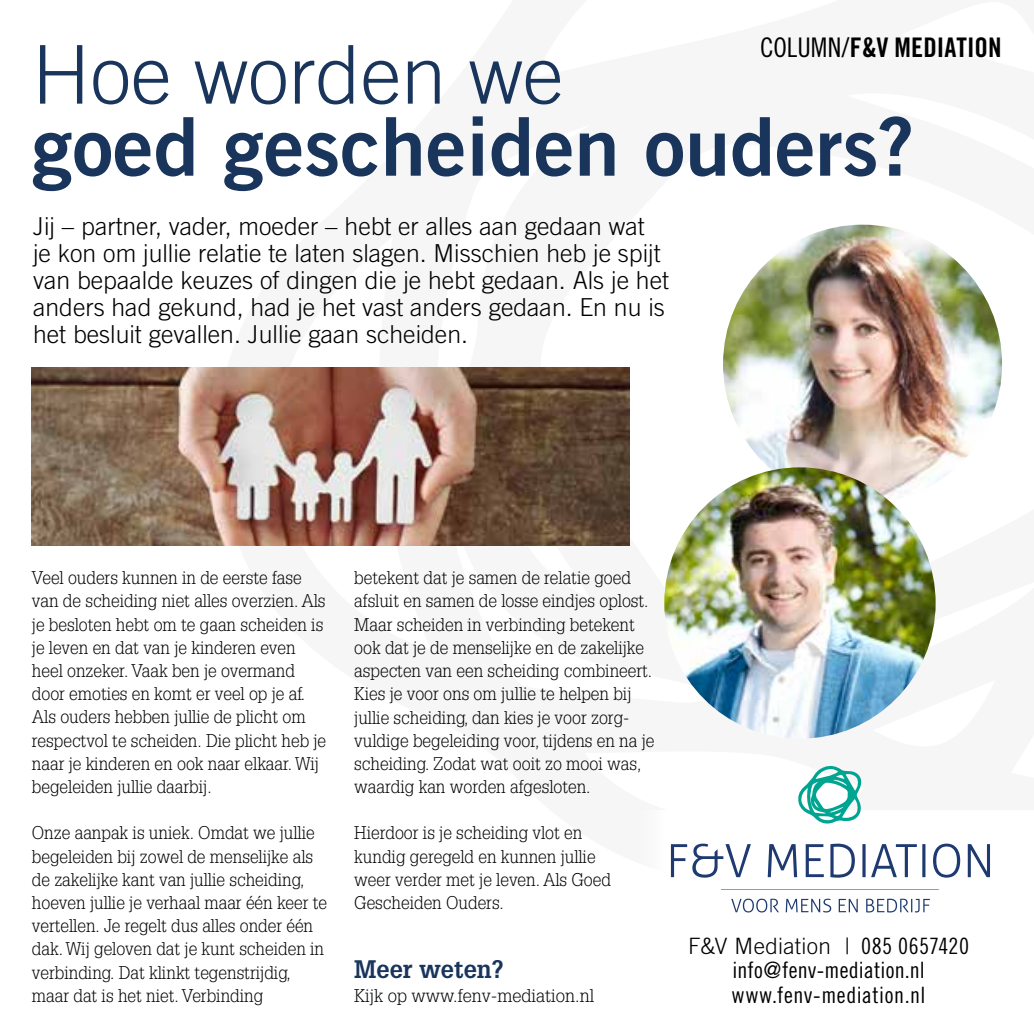
<style>
.page{position:relative;width:1034px;height:1034px;background:#fff}
.page>*{position:absolute;margin:0;border:0;box-sizing:border-box;transform-origin:0 0}
.t1{font:81px "Trade Gothic LT Std Bd 2";color:#19355c}
.t2{font:300 81px "Trade Gothic LT Std";color:#19355c}
.t3{font:27px "Trade Gothic LT Std Bd Cn 20";letter-spacing:.005em;color:#000}
.t4{font:300 24.75px/27px "Trade Gothic LT Std";color:#000}
.t5{font:700 24.75px "Glypha LT Std";color:#19355c;scale:.95 1}
.t6{font:22.5px/24.8px "Trade Gothic LT Std Cn 18";letter-spacing:.015em;color:#000}
.t7{font:300 22.5px "Trade Gothic LT Std";letter-spacing:.015em;color:#000}
.t8{font:300 18px/23.2px "Glypha LT Std";color:#000;scale:.95 1}
.t9{font:300 18px "Glypha LT Std";color:#000}
.s1{font-family:"Trade Gothic LT Std Cn 18"}
.s2{font-family:"Trade Gothic LT Std Cn 18";font-weight:400}
</style>
<div class="page">
<img style="left:720px;top:889px;width:219px;height:24px">
<img style="left:671px;top:844px;width:319px;height:34px">
<img style="left:723px;top:225px;width:278px;height:278px;border-radius:139px">
<img style="left:664px;top:467px;width:271px;height:271px;border-radius:136px">
<svg style="left:670px;top:843px;width:80px;height:34px"></svg>
<svg style="left:767px;top:844px;width:30px;height:33px"></svg>
<svg style="left:805px;top:844px;width:18px;height:32px"></svg>
<svg style="left:830px;top:843px;width:24px;height:34px"></svg>
<svg style="left:862px;top:844px;width:54px;height:33px"></svg>
<svg style="left:922px;top:844px;width:3px;height:33px"></svg>
<svg style="left:932px;top:843px;width:28px;height:34px"></svg>
<svg style="left:967px;top:844px;width:22px;height:33px"></svg>
<svg style="left:731px;top:898px;width:47px;height:14px"></svg>
<svg style="left:785px;top:898px;width:46px;height:14px"></svg>
<svg style="left:838px;top:898px;width:19px;height:14px"></svg>
<svg style="left:866px;top:898px;width:63px;height:14px"></svg>
<svg style="left:798px;top:765px;width:64px;height:59px"></svg>
<img style="left:31px;top:367px;width:598px;height:178px">
<h2 class="t3" style="left:760px;top:31px;width:243px"><span class="s1">COLUMN/</span>F&amp;V MEDIATION</h2>
<h1 class="t2" style="left:32px;top:27px;width:533px">Hoe worden we</h1>
<h1 class="t1" style="left:32px;top:96px;width:884px">goed gescheiden ouders?</h1>
<p class="t4" style="left:33px;top:212px;width:637px">Jij – partner, vader, moeder – hebt er alles aan gedaan wat<br>je kon om jullie relatie te laten slagen. Misschien heb je spijt van bepaalde keuzes of dingen die je hebt gedaan. Als je het anders had gekund, had je het vast anders gedaan. En nu is het besluit gevallen. Jullie gaan scheiden.</p>
<p class="t8" style="left:32px;top:566px;width:311px">Veel ouders kunnen in de eerste fase van de scheiding niet alles overzien. Als je besloten hebt om te gaan scheiden is je leven en dat van je kinderen even heel onzeker. Vaak ben je overmand door emoties en komt er veel op je af.<br>Als ouders hebben jullie de plicht om respectvol te scheiden. Die plicht heb je naar je kinderen en ook naar elkaar. Wij begeleiden jullie daarbij.</p>
<p class="t8" style="left:32px;top:821px;width:312px">Onze aanpak is uniek. Omdat we jullie begeleiden bij zowel de menselijke als de zakelijke kant van jullie scheiding, hoeven jullie je verhaal maar één keer te vertellen. Je regelt dus alles onder één dak. Wij geloven dat je kunt scheiden in verbinding. Dat klinkt tegenstrijdig, maar dat is het niet. Verbinding</p>
<p class="t8" style="left:354px;top:566px;width:317px">betekent dat je samen de relatie goed afsluit en samen de losse eindjes oplost.<br>Maar scheiden in verbinding betekent ook dat je de menselijke en de zakelijke aspecten van een scheiding combineert.<br>Kies je voor ons om jullie te helpen bij jullie scheiding, dan kies je voor zorg&shy;vuldige begeleiding voor, tijdens en na je scheiding. Zodat wat ooit zo mooi was, waardig kan worden afgesloten.</p>
<p class="t8" style="left:354px;top:821px;width:272px">Hierdoor is je scheiding vlot en kundig geregeld en kunnen jullie weer verder met je leven. Als Goed<br>Gescheiden Ouders.</p>
<h3 class="t5" style="left:354px;top:954px;width:159px">Meer weten?</h3>
<p class="t9" style="left:354px;top:984px;width:241px">Kijk op www.fenv-mediation.nl</p>
<p class="t7" style="left:688px;top:932px;width:282px">F&amp;V Mediation | <span class="s2">085 0657420</span></p>
<p class="t6" style="left:731px;top:957px;width:195px">info@fenv-mediation.nl www.fenv-mediation.nl</p>
</div>
